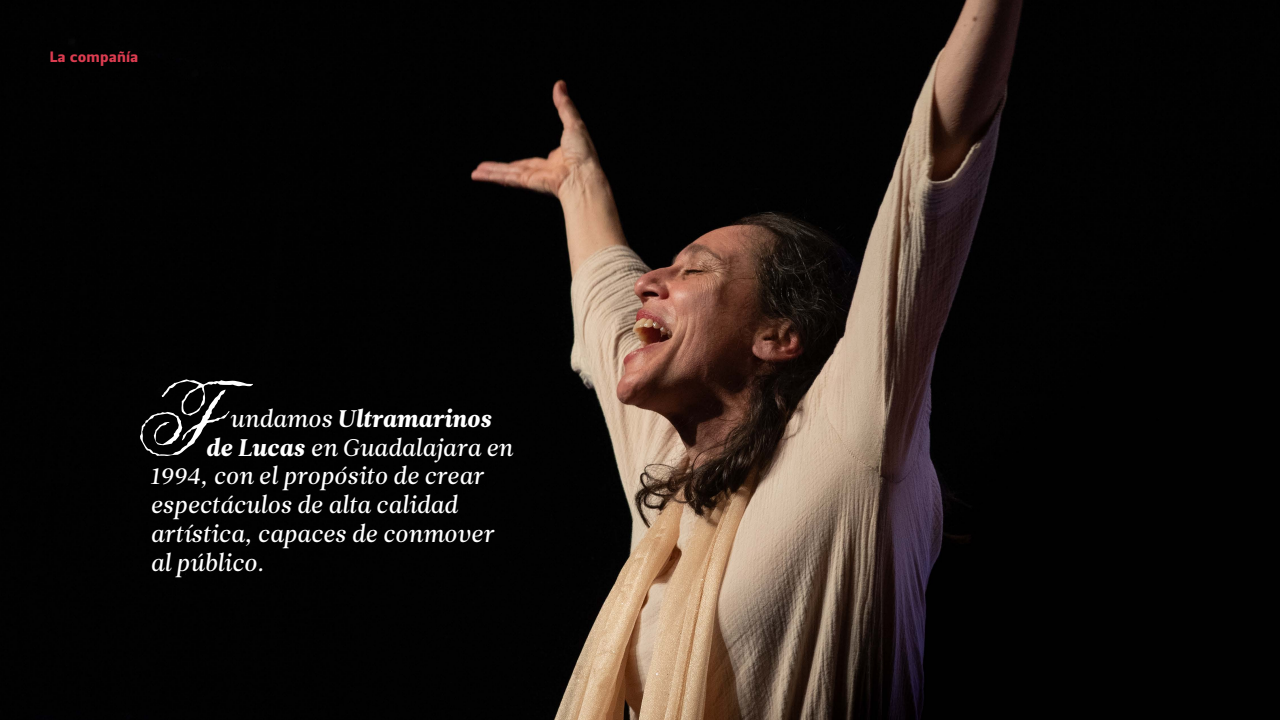
<style>
.page{position:relative;width:1280px;height:720px;background:#fff}
.page>*{position:absolute;margin:0;border:0;box-sizing:border-box;transform-origin:0 0}
.t1{font:103.1px "Anglia Olde Standard";color:#fff}
.t2{font:24px/28.8px "Leitura News Italic 2";letter-spacing:-.01em;color:#fff}
.t3{font:24px "Leitura News Italic 4";color:#fff}
.t4{font:15px "Leitura Sans Grot 4";letter-spacing:.05em;color:#dc3c50}
.s1{font-family:"Leitura News Italic 2"}
.s2{font-family:"Leitura News Italic 4"}
</style>
<div class="page">
<img style="left:0;top:0;width:1280px;height:720px">
<p class="t4" style="left:50px;top:48px;width:90px">La compañía</p>
<p class="t1" style="left:134px;top:357px;width:75px">F</p>
<p class="t3" style="left:230px;top:404px;width:263px"><span class="s1">undamos</span> Ultramarinos</p>
<p class="t2" style="left:150px;top:433px;width:364px;text-indent:56px"><span class="s2">de Lucas</span> en Guadalajara en<br>1994, con el propósito de crear espectáculos de alta calidad artística, capaces de conmover</p>
<p class="t2" style="left:150px;top:548px;width:116px">al público.</p>
</div>
